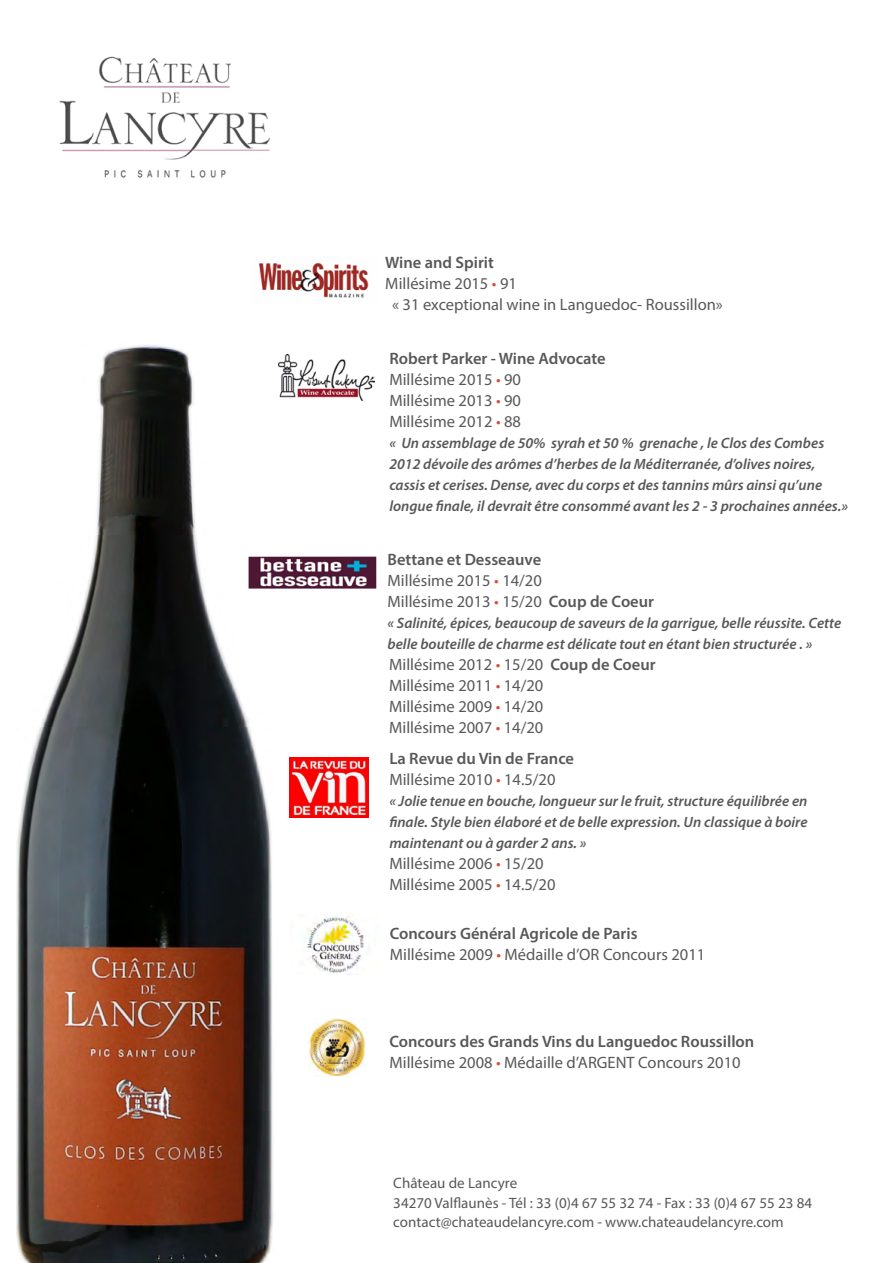
<style>
.page{position:relative;width:893px;height:1263px;background:#fff}
.page>*{position:absolute;margin:0;border:0;box-sizing:border-box;transform-origin:0 0}
.t1{font:16.5px/21px "Myriad Pro";color:#58585a}
.t2{font:600 16.5px/21px "Myriad Pro";color:#58585a}
.t3{font:italic 600 15px/21px "Myriad Pro";color:#58585a}
.t4{font:15px/19.5px "Myriad Pro";color:#58585a}
.s1{color:#d65038}
.s2{font-weight:600}
.s3{font-weight:400}
.s4{font-weight:400;color:#d65038}
</style>
<div class="page">
<img style="left:274px;top:557px;width:102px;height:32px">
<img style="left:305px;top:914px;width:61px;height:59px">
<img style="left:309px;top:1018px;width:57px;height:58px">
<img style="left:16px;top:345px;width:258px;height:918px">
<img style="left:59px;top:56px;width:212px;height:122px">
<img style="left:289px;top:757px;width:80px;height:60px">
<img style="left:278px;top:354px;width:97px;height:46px">
<img style="left:259px;top:263px;width:110px;height:35px">
<p class="t2" style="left:385px;top:252px;width:110px">Wine and Spirit</p>
<p class="t1" style="left:385px;top:273px;width:133px">Millésime 2015 <span class="s1">•</span> 91</p>
<p class="t1" style="left:392px;top:294px;width:332px">« 31 exceptional wine in Languedoc- Roussillon»</p>
<p class="t1" style="left:389px;top:347px;width:218px"><span class="s2">Robert Parker - Wine Advocate<br></span>Millésime 2015 <span class="s1">•</span> 90<br>Millésime 2013 <span class="s1">•</span> 90<br>Millésime 2012 <span class="s1">•</span> 88</p>
<p class="t3" style="left:389px;top:432px;width:460px">« Un assemblage de 50% syrah et 50 % grenache , le Clos des Combes 2012 dévoile des arômes d’herbes de la Méditerranée, d’olives noires, cassis et cerises. Dense, avec du corps et des tannins mûrs ainsi qu’une longue finale, il devrait être consommé avant les 2 - 3 prochaines années.»</p>
<p class="t1" style="left:387px;top:548px;width:268px"><span class="s2">Bettane et Desseauve<br></span>Millésime 2015 <span class="s1">•</span> 14/20<br>Millésime 2013 <span class="s1">•</span> 15/20 <span class="s2">Coup de Coeur</span></p>
<p class="t3" style="left:387px;top:612px;width:455px">« Salinité, épices, beaucoup de saveurs de la garrigue, belle réussite. Cette belle bouteille de charme est délicate tout en étant bien structurée . »</p>
<p class="t1" style="left:389px;top:653px;width:268px">Millésime 2012 <span class="s1">•</span> 15/20 <span class="s2">Coup de Coeur<br></span>Millésime 2011 <span class="s1">•</span> 14/20<br>Millésime 2009 <span class="s1">•</span> 14/20<br>Millésime 2007 <span class="s1">•</span> 14/20</p>
<p class="t2" style="left:389px;top:747px;width:186px">La Revue du Vin de France<br><span class="s3">Millésime 2010</span> <span class="s4">•</span> <span class="s3">14.5/20</span></p>
<p class="t3" style="left:389px;top:789px;width:420px;text-align:justify">« Jolie tenue en bouche, longueur sur le fruit, structure équilibrée en finale. Style bien élaboré et de belle expression. Un classique à boire maintenant ou à garder 2 ans. »</p>
<p class="t1" style="left:389px;top:852px;width:168px">Millésime 2006 <span class="s1">•</span> 15/20<br>Millésime 2005 <span class="s1">•</span> 14.5/20</p>
<p class="t1" style="left:390px;top:922px;width:317px"><span class="s2">Concours Général Agricole de Paris<br></span>Millésime 2009 <span class="s1">•</span> Médaille d’OR Concours 2011</p>
<p class="t2" style="left:389px;top:1030px;width:366px">Concours des Grands Vins du Languedoc Roussillon<br><span class="s3">Millésime 2008</span> <span class="s4">•</span> <span class="s3">Médaille d’ARGENT Concours 2010</span></p>
<p class="t4" style="left:393px;top:1173px;width:420px">Château de Lancyre<br>34270 Valflaunès - Tél : 33 (0)4 67 55 32 74 - Fax : 33 (0)4 67 55 23 84 contact@chateaudelancyre.com - www.chateaudelancyre.com</p>
</div>
